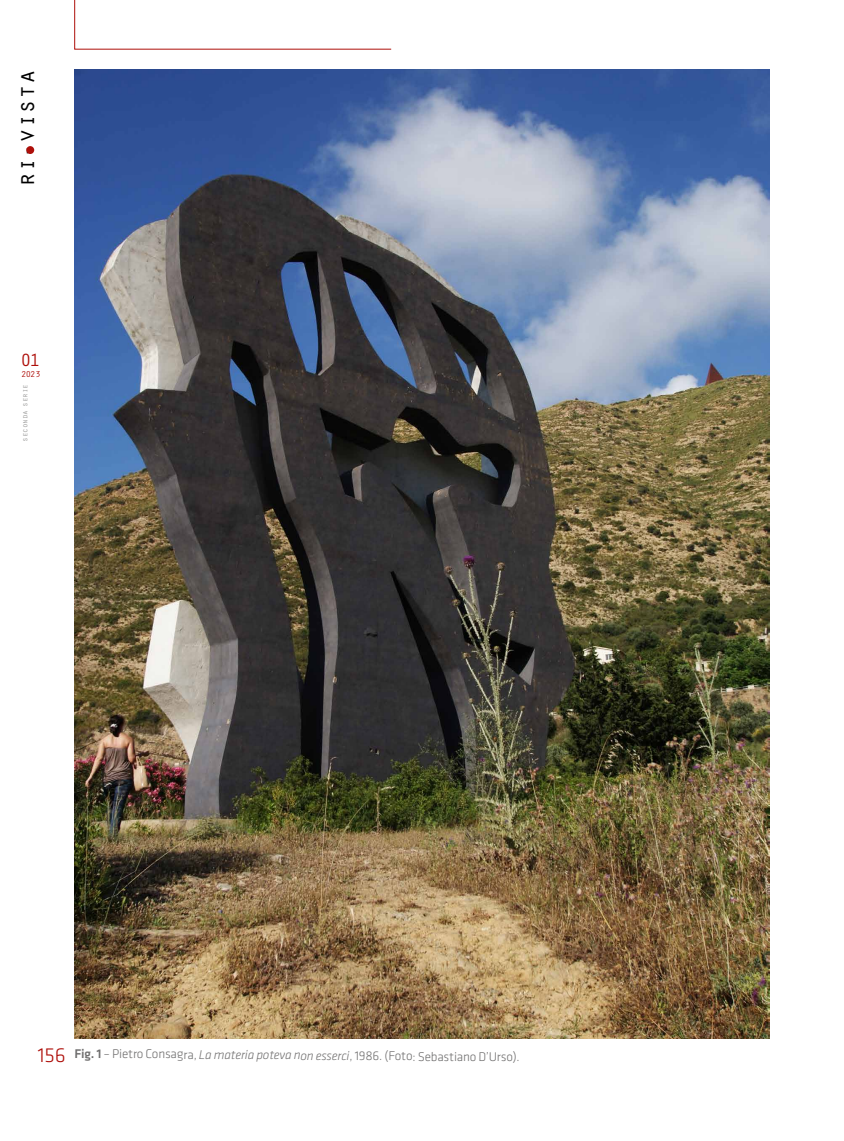
<style>
.page{position:relative;width:844px;height:1141px;background:#fff}
.page>*{position:absolute;margin:0;border:0;box-sizing:border-box;transform-origin:0 0}
.t1{font:24.5px "Orator Std";color:#000}
.t2{font:18.38px "Orator Std";color:#ae0f0a}
.t3{font:300 13.12px "Klavika";letter-spacing:-.02em;color:#706f6f}
.t4{font:8.75px "Orator Std";color:#ae0f0a}
.t5{font:7.88px "Orator Std";letter-spacing:-.025em;color:#9d9d9c}
.s1{font-size:21px;color:#ae0f0a}
.s2{font-style:italic}
</style>
<div class="page">
<svg style="left:74px;top:0;width:317px;height:50px"></svg>
<div style="left:26px;top:146px;width:8px;height:8px;background:#ae0f0a;border-radius:50%"></div>
<img style="left:74px;top:69px;width:695px;height:969px">
<h1 class="t1" style="left:9px;top:187px;width:119px;rotate:-90deg">ri-vista</h1>
<h2 class="t2" style="left:20px;top:347px;width:22px">01</h2>
<p class="t4" style="left:21px;top:368px;width:21px">2023</p>
<p class="t5" style="left:19px;top:442px;width:59px;rotate:-90deg">seconda serie</p>
<p class="t3" style="left:38px;top:1049px;width:483px"><span class="s1">156</span> <sup>Fig.</sup> <sup>1</sup> – Pietro Consagra, <span class="s2">La materia poteva non esserci</span>, 1986. (Foto: Sebastiano D’Urso).</p>
</div>
